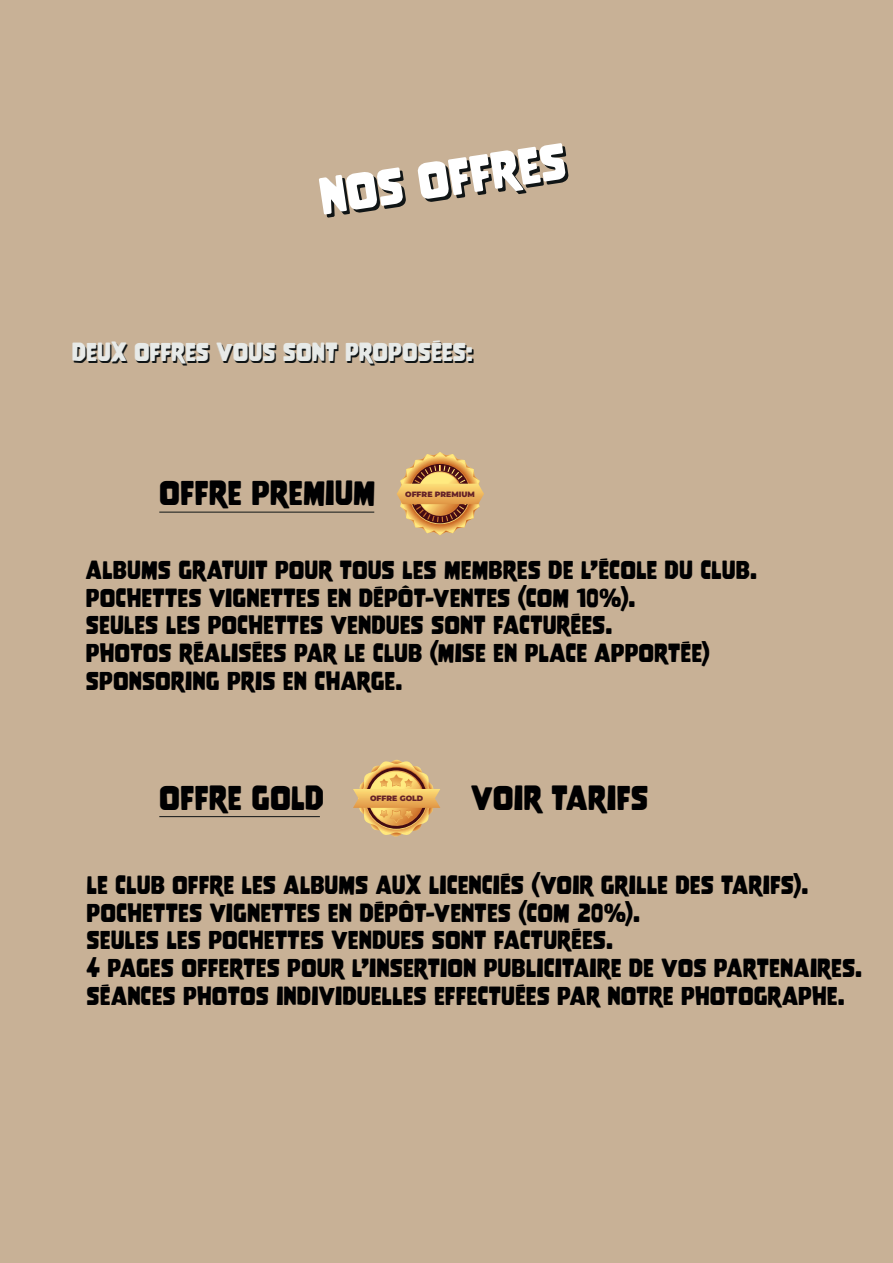
<style>
.page{position:relative;width:893px;height:1263px;background:#c8b196}
.page>*{position:absolute;margin:0;border:0;box-sizing:border-box;transform-origin:0 0}
.t1{font:46.2px "Nove";color:#101516}
.t2{font:30.9px "Nove";letter-spacing:.005em;color:#000001}
.t3{font:23.1px/27.8px "Nove";color:#000001}
.t4{font:23.1px "Nove";color:#101516}
.t5{font:900 7.65px "Montserrat";color:#652228}
</style>
<div class="page">
<svg style="left:397px;top:452px;width:87px;height:83px;background:#d0a164"></svg>
<svg style="left:353px;top:760px;width:87px;height:77px;background:#d8ad6c"></svg>
<hr style="left:159px;top:512px;width:215px;height:1px;background:#101516">
<hr style="left:159px;top:816px;width:161px;height:1px;background:#101516">
<p class="t1" style="left:319px;top:172px;width:250px;rotate:-8deg">NOS OFFRES</p>
<p class="t4" style="left:73px;top:340px;width:403px">DEUX OFFRES VOUS SONT PROPOSÉES:</p>
<p class="t2" style="left:159px;top:475px;width:218px">OFFRE PREMIUM</p>
<p class="t5" style="left:405px;top:489px;width:71px">OFFRE PREMIUM</p>
<p class="t3" style="left:86px;top:556px;width:672px">ALBUMS GRATUIT POUR TOUS LES MEMBRES DE L’ÉCOLE DU CLUB.<br>POCHETTES VIGNETTES EN DÉPÔT-VENTES (COM 10%).<br>SEULES LES POCHETTES VENDUES SONT FACTURÉES.<br>PHOTOS RÉALISÉES PAR LE CLUB (MISE EN PLACE APPORTÉE)<br>SPONSORING PRIS EN CHARGE.</p>
<p class="t2" style="left:159px;top:779px;width:166px">OFFRE GOLD</p>
<p class="t2" style="left:471px;top:779px;width:179px">VOIR TARIFS</p>
<p class="t5" style="left:370px;top:793px;width:55px">OFFRE GOLD</p>
<p class="t3" style="left:87px;top:871px;width:777px">LE CLUB OFFRE LES ALBUMS AUX LICENCIÉS (VOIR GRILLE DES TARIFS).<br>POCHETTES VIGNETTES EN DÉPÔT-VENTES (COM 20%).<br>SEULES LES POCHETTES VENDUES SONT FACTURÉES.<br>4 PAGES OFFERTES POUR L’INSERTION PUBLICITAIRE DE VOS PARTENAIRES.<br>SÉANCES PHOTOS INDIVIDUELLES EFFECTUÉES PAR NOTRE PHOTOGRAPHE.</p>
</div>
